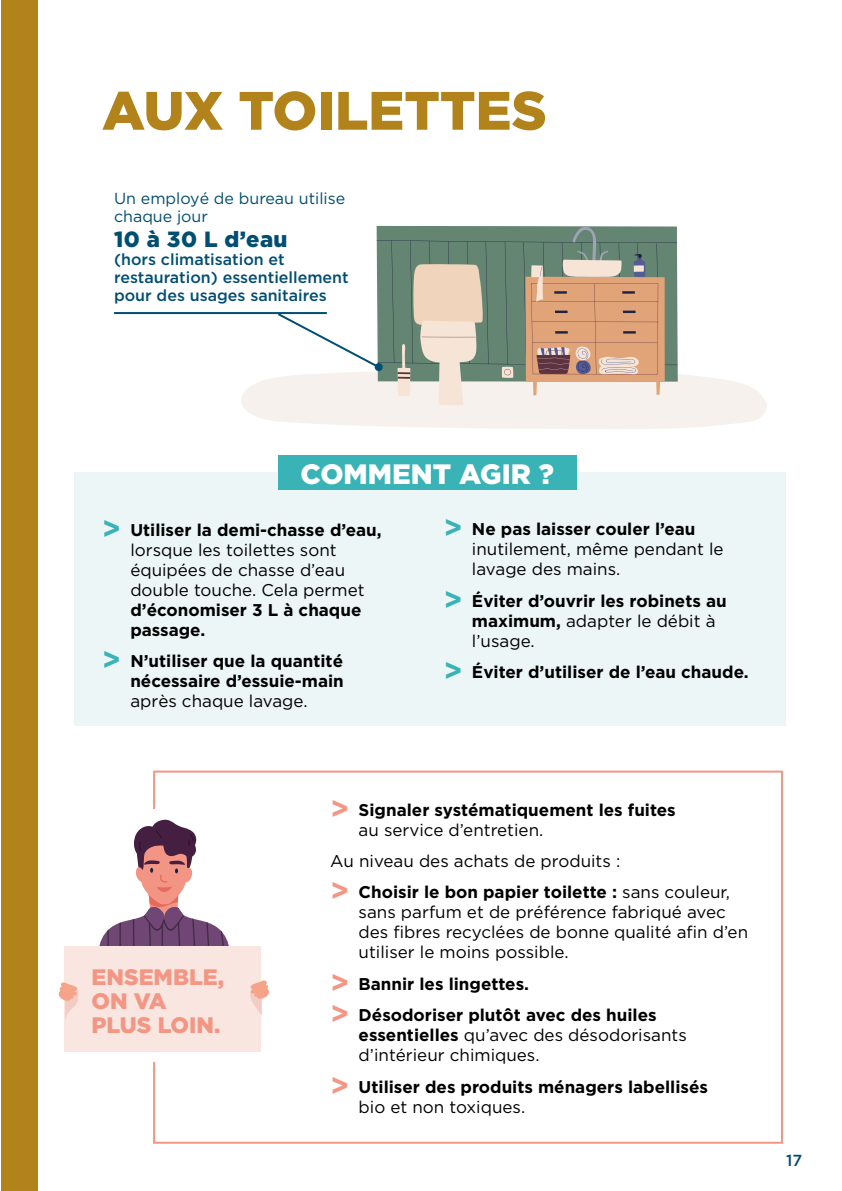
<style>
.page{position:relative;width:842px;height:1191px;background:#fff}
.page>*{position:absolute;margin:0;border:0;box-sizing:border-box;transform-origin:0 0}
.t1{font:900 54px "Gotham";color:#b2831b}
.t2{font:900 28px "Gotham";color:#fff}
.t3{font:900 22.4px/24px "Gotham";color:#f39684}
.t4{font:900 22px "Gotham";letter-spacing:.02em;color:#004e71}
.t5{font:17px/20px "Gotham";color:#000}
.t6{font:700 17px/20px "Gotham";color:#000}
.t7{font:500 16px/18px "Gotham";color:#004e71}
.t8{font:16px/18px "Gotham";color:#004e71}
.s1{font-weight:700;font-size:30px;color:#39b3b6}
.s2{font-weight:700}
.s3{font-size:30px;color:#39b3b6}
.s4{font-weight:400}
.s5{font-size:30px;color:#f39684}
.s6{font-weight:700;font-size:30px;color:#f39684}
</style>
<div class="page">
<div style="left:153px;top:770px;width:630px;height:373px;border:2px solid #f39684"></div>
<div style="left:130px;top:808px;width:46px;height:253px;background:#fff"></div>
<div style="left:74px;top:472px;width:711px;height:254px;background:#ecf6f7"></div>
<div style="left:278px;top:455px;width:298px;height:34px;background:#39b3b6"></div>
<div style="left:1px;top:0;width:37px;height:1191px;background:#b2831b"></div>
<svg style="left:99px;top:819px;width:130px;height:127px"></svg>
<div style="left:64px;top:946px;width:197px;height:105px;background:#fae6e1"></div>
<svg style="left:58px;top:982px;width:21px;height:37px"></svg>
<svg style="left:250px;top:980px;width:19px;height:35px"></svg>
<svg style="left:239px;top:226px;width:528px;height:203px"></svg>
<div style="left:375px;top:363px;width:8px;height:8px;background:#004e71;border-radius:50%"></div>
<hr style="left:114px;top:312px;width:213px;height:2px;background:#004e71">
<h1 class="t1" style="left:102px;top:79px;width:446px">AUX TOILETTES</h1>
<p class="t8" style="left:114px;top:189px;width:233px">Un employé de bureau utilise chaque jour</p>
<p class="t4" style="left:114px;top:226px;width:175px">10 à 30 L d’eau</p>
<p class="t7" style="left:114px;top:250px;width:236px">(hors climatisation et restauration) essentiellement pour des usages sanitaires</p>
<h2 class="t2" style="left:300px;top:458px;width:255px">COMMENT AGIR ?</h2>
<p class="t5" style="left:130px;top:519px;width:253px;text-indent:-28px"><span class="s1">&gt;</span> <span class="s2">Utiliser la demi-chasse d’eau, </span>lorsque les toilettes sont équipées de chasse d’eau double touche. Cela permet</p>
<p class="t6" style="left:130px;top:599px;width:233px">d’économiser 3 L à chaque passage.</p>
<p class="t6" style="left:102px;top:650px;width:243px;text-align:right"><span class="s3">&gt;</span> N’utiliser que la quantité nécessaire d’essuie-main</p>
<p class="t5" style="left:130px;top:690px;width:179px">après chaque lavage.</p>
<p class="t5" style="left:472px;top:519px;width:253px;text-indent:-28px"><span class="s1">&gt;</span> <span class="s2">Ne pas laisser couler l’eau </span>inutilement, même pendant le lavage des mains.</p>
<p class="t6" style="left:472px;top:590px;width:256px;text-indent:-28px"><span class="s3">&gt;</span> Éviter d’ouvrir les robinets au maximum, <span class="s4">adapter le débit à l’usage.</span></p>
<p class="t6" style="left:444px;top:661px;width:307px"><span class="s3">&gt;</span> Éviter d’utiliser de l’eau chaude.</p>
<h3 class="t3" style="left:92px;top:964px;width:134px">ENSEMBLE,<br>ON VA<br>PLUS LOIN.</h3>
<p class="t6" style="left:359px;top:799px;width:319px;text-indent:-28px"><span class="s5">&gt;</span> Signaler systématiquement les fuites <span class="s4">au service d’entretien.</span></p>
<p class="t5" style="left:330px;top:845px;width:401px;line-height:31.4px">Au niveau des achats de produits :<br><span class="s6">&gt;</span> <span class="s2">Choisir le bon papier toilette :</span> sans couleur,</p>
<p class="t5" style="left:359px;top:902px;width:391px">sans parfum et de préférence fabriqué avec des fibres recyclées de bonne qualité afin d’en utiliser le moins possible.</p>
<p class="t6" style="left:330px;top:967px;width:328px;line-height:31.4px"><span class="s5">&gt;</span> Bannir les lingettes.<br><span class="s5">&gt;</span> Désodoriser plutôt avec des huiles</p>
<p class="t5" style="left:359px;top:1025px;width:330px"><span class="s2">essentielles</span> qu’avec des désodorisants d’intérieur chimiques.</p>
<p class="t6" style="left:359px;top:1076px;width:351px;text-indent:-28px"><span class="s5">&gt;</span> Utiliser des produits ménagers labellisés <span class="s4">bio et non toxiques.</span></p>
<p class="t7" style="left:786px;top:1151px;width:18px">17</p>
</div>
